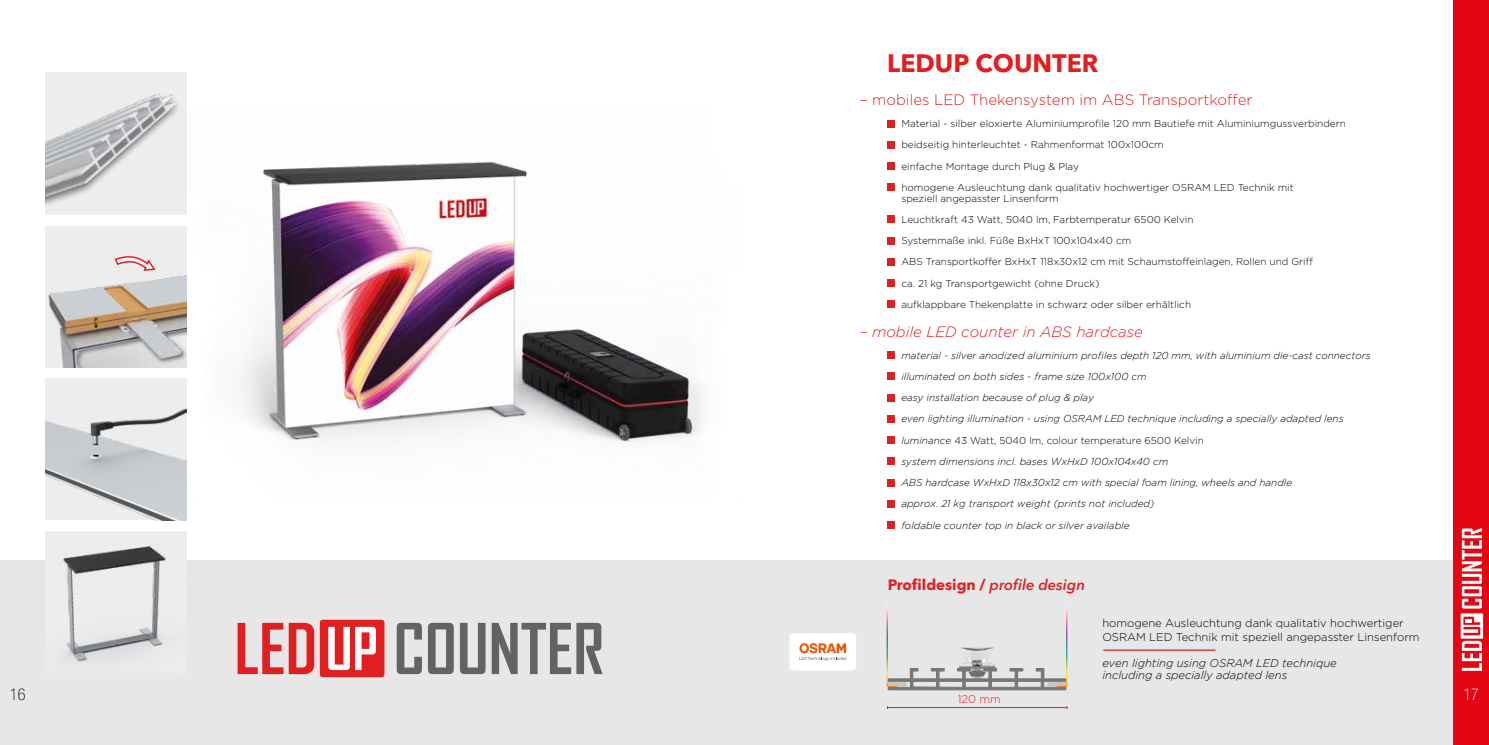
<style>
.page{position:relative;width:1489px;height:745px;background:#fff}
.page>*{position:absolute;margin:0;border:0;box-sizing:border-box;transform-origin:0 0}
.t1{font:700 25px "Avenir Next LT Pro";color:#e11f21}
.t2{font:100 condensed 16.25px "Helvetica Neue LT Pro";color:#000}
.t3{font:100 condensed 16.25px "Helvetica Neue LT Pro";color:#fff}
.t4{font:300 15px "Gotham";color:#e11f21}
.t5{font:italic 300 15px "Gotham";color:#e11f21}
.t6{font:700 15px "Avenir Next LT Pro";color:#e11f21}
.t7{font:300 11.25px/13.5px "Gotham";color:#000}
.t8{font:italic 300 11.25px/12.5px "Gotham";color:#000}
.t9{font:300 11.25px "Gotham";color:#e11f21}
.t10{font:300 10px/21.2px "Gotham";color:#000}
.t11{font:italic 300 10px/21.2px "Gotham";color:#000}
.s1{font-style:normal}
.s2{font-weight:600;font-style:italic}
</style>
<div class="page">
<div style="left:0;top:560px;width:1488px;height:184px;background:#e7e7e7"></div>
<div style="left:1453px;top:0;width:35px;height:744px;background:#e30613"></div>
<img style="left:165px;top:161px;width:538px;height:282px">
<div style="left:887px;top:120px;width:7px;height:7px;background:#e11f21"></div>
<div style="left:887px;top:141px;width:7px;height:7px;background:#e11f21"></div>
<div style="left:887px;top:162px;width:7px;height:7px;background:#e11f21"></div>
<div style="left:887px;top:184px;width:7px;height:7px;background:#e11f21"></div>
<div style="left:887px;top:216px;width:7px;height:7px;background:#e11f21"></div>
<div style="left:887px;top:237px;width:7px;height:7px;background:#e11f21"></div>
<div style="left:887px;top:258px;width:7px;height:7px;background:#e11f21"></div>
<div style="left:887px;top:279px;width:7px;height:7px;background:#e11f21"></div>
<div style="left:887px;top:301px;width:7px;height:7px;background:#e11f21"></div>
<div style="left:887px;top:351px;width:7px;height:7px;background:#e11f21"></div>
<div style="left:887px;top:372px;width:7px;height:7px;background:#e11f21"></div>
<div style="left:887px;top:394px;width:7px;height:7px;background:#e11f21"></div>
<div style="left:887px;top:415px;width:7px;height:7px;background:#e11f21"></div>
<div style="left:887px;top:436px;width:7px;height:7px;background:#e11f21"></div>
<div style="left:887px;top:457px;width:7px;height:7px;background:#e11f21"></div>
<div style="left:887px;top:479px;width:7px;height:7px;background:#e11f21"></div>
<div style="left:887px;top:500px;width:7px;height:7px;background:#e11f21"></div>
<div style="left:887px;top:521px;width:7px;height:7px;background:#e11f21"></div>
<img style="left:45px;top:378px;width:142px;height:141px">
<img style="left:45px;top:531px;width:142px;height:131px">
<img style="left:45px;top:72px;width:142px;height:143px">
<div style="left:45px;top:225px;width:142px;height:142px;background:#ededed"></div>
<img style="left:48px;top:275px;width:139px;height:92px">
<svg style="left:114px;top:256px;width:42px;height:15px"></svg>
<div style="left:320px;top:619px;width:64px;height:57px;background:#e11f21;border-radius:3px"></div>
<svg style="left:328px;top:626px;width:48px;height:43px"></svg>
<svg style="left:237px;top:622px;width:46px;height:51px"></svg>
<svg style="left:289px;top:622px;width:25px;height:51px"></svg>
<svg style="left:397px;top:622px;width:25px;height:51px"></svg>
<svg style="left:428px;top:622px;width:26px;height:51px"></svg>
<svg style="left:460px;top:622px;width:25px;height:51px"></svg>
<svg style="left:491px;top:622px;width:111px;height:51px"></svg>
<svg style="left:1460px;top:528px;width:22px;height:142px"></svg>
<hr style="left:887px;top:706px;width:179px;height:1px;background:#e11f21">
<svg style="left:886px;top:605px;width:181px;height:85px"></svg>
<div style="left:789px;top:633px;width:67px;height:37px;background:#fff;border-radius:4px"></div>
<svg style="left:799px;top:643px;width:47px;height:17px"></svg>
<hr style="left:1103px;top:649px;width:112px;height:1px;background:#e11f21">
<h1 class="t1" style="left:887px;top:48px;width:213px">LEDUP COUNTER</h1>
<h3 class="t4" style="left:859px;top:91px;width:394px">– mobiles LED Thekensystem im ABS Transportkoffer</h3>
<p class="t10" style="left:901px;top:113px;width:446px">Material - silber eloxierte Aluminiumprofile 120 mm Bautiefe mit Aluminiumgussverbindern beidseitig hinterleuchtet - Rahmenformat 100x100cm<br>einfache Montage durch Plug &amp; Play<br>homogene Ausleuchtung dank qualitativ hochwertiger OSRAM LED Technik mit</p>
<p class="t10" style="left:901px;top:187px;width:413px">speziell angepasster Linsenform<br>Leuchtkraft 43 Watt, 5040 lm, Farbtemperatur 6500 Kelvin<br>Systemmaße inkl. Füße BxHxT 100x104x40 cm<br>ABS Transportkoffer BxHxT 118x30x12 cm mit Schaumstoffeinlagen, Rollen und Griff ca. 21 kg Transportgewicht (ohne Druck)<br>aufklappbare Thekenplatte in schwarz oder silber erhältlich</p>
<h3 class="t5" style="left:859px;top:324px;width:285px">– mobile LED counter in ABS hardcase</h3>
<p class="t11" style="left:901px;top:344px;width:471px">material - silver anodized aluminium profiles depth 120 mm, with aluminium die-cast connectors illuminated on both sides - frame size 100x100 cm<br>easy installation because of plug &amp; play<br>even lighting illumination - using OSRAM LED technique including a specially adapted lens luminance <span class="s1">43 Watt, 5040 lm, colour temperature 6500 Kelvin<br></span>system dimensions incl. bases WxHxD 100x104x40 cm<br>ABS hardcase WxHxD 118x30x12 cm with special foam lining, wheels and handle<br>approx. 21 kg transport weight (prints not included)<br>foldable counter top in black or silver available</p>
<h3 class="t6" style="left:887px;top:575px;width:199px">Profildesign / <span class="s2">profile design</span></h3>
<p class="t7" style="left:1102px;top:616px;width:318px">homogene Ausleuchtung dank qualitativ hochwertiger<br>OSRAM LED Technik mit speziell angepasster Linsenform</p>
<p class="t8" style="left:1102px;top:656px;width:236px">even lighting using OSRAM LED technique including a specially adapted lens</p>
<h2 class="t2" style="left:10px;top:684px;width:17px">16</h2>
<h2 class="t3" style="left:1463px;top:684px;width:17px">17</h2>
<p class="t9" style="left:957px;top:692px;width:45px">120 mm</p>
</div>
